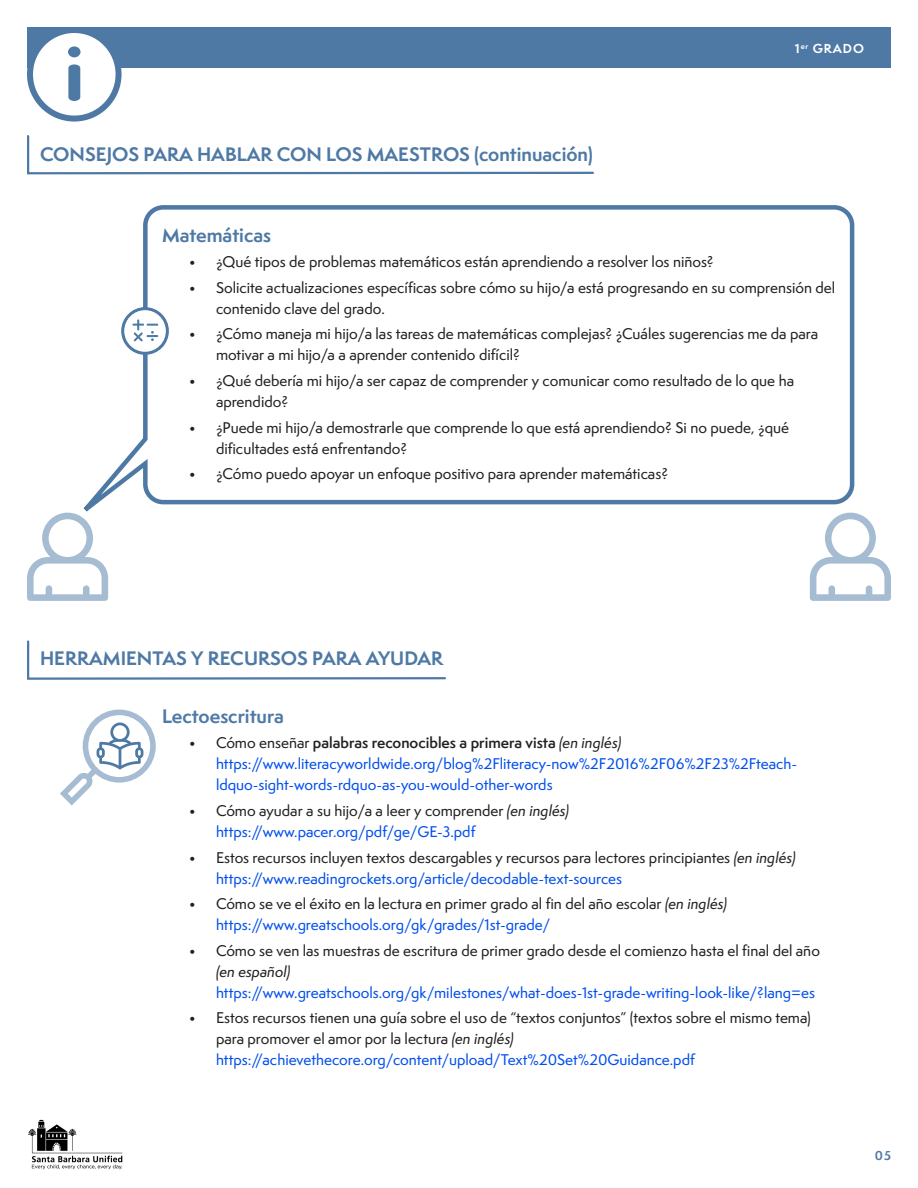
<style>
.page{position:relative;width:918px;height:1188px;background:#fff}
.page>*{position:absolute;margin:0;border:0;box-sizing:border-box;transform-origin:0 0}
.t1{font:700 18px "Semplicita Pro";color:#4e79a5}
.t2{font:500 14.25px/21px "Semplicita Pro";color:#231f20}
.t3{font:500 14.25px/21px "Semplicita Pro";color:#004eee}
.t4{font:700 12px "Semplicita Pro";letter-spacing:.08em;color:#fff}
.t5{font:700 12px "Semplicita Pro";color:#4e79a5}
.s1{color:#231f20}
.s2{font-weight:600;color:#231f20}
.s3{font-family:"Semplicita Pro Med It";font-weight:400;color:#231f20}
.s4{font-family:"Semplicita Pro Med It";font-weight:400}
.s5{color:#004eee}
</style>
<div class="page">
<div style="left:27px;top:27px;width:864px;height:41px;background:#4e79a5"></div>
<div style="left:30px;top:30px;width:89px;height:89px;background:#fff;border-radius:50%"></div>
<div style="left:27px;top:27px;width:95px;height:95px;border:6px solid #4e79a5;border-radius:50%"></div>
<svg style="left:68px;top:64px;width:12px;height:37px"></svg>
<div style="left:68px;top:46px;width:13px;height:11px;background:#4e79a5;border-radius:50%"></div>
<svg style="left:27px;top:135px;width:567px;height:40px"></svg>
<svg style="left:27px;top:517px;width:81px;height:84px"></svg>
<svg style="left:810px;top:513px;width:81px;height:88px"></svg>
<svg style="left:54px;top:205px;width:803px;height:334px"></svg>
<svg style="left:27px;top:640px;width:419px;height:40px"></svg>
<svg style="left:123px;top:309px;width:44px;height:44px"></svg>
<div style="left:121px;top:307px;width:48px;height:48px;border:3px solid #4e79a5;border-radius:50%"></div>
<svg style="left:132px;top:319px;width:26px;height:23px"></svg>
<svg style="left:60px;top:710px;width:96px;height:96px"></svg>
<img style="left:28px;top:1119px;width:95px;height:51px">
<p class="t1" style="left:40px;top:141px;width:554px">CONSEJOS PARA HABLAR CON LOS MAESTROS (continuación)</p>
<p class="t4" style="left:795px;top:39px;width:71px">1<sup>er</sup> GRADO</p>
<p class="t1" style="left:162px;top:221px;width:111px">Matemáticas</p>
<p class="t2" style="left:189px;top:251px;width:526px">• ¿Qué tipos de problemas matemáticos están aprendiendo a resolver los niños?</p>
<p class="t2" style="left:216px;top:277px;width:621px;text-indent:-27px">• Solicite actualizaciones específicas sobre cómo su hijo/a está progresando en su comprensión del contenido clave del grado.</p>
<p class="t2" style="left:216px;top:324px;width:604px;text-indent:-27px">• ¿Cómo maneja mi hijo/a las tareas de matemáticas complejas? ¿Cuáles sugerencias me da para motivar a mi hijo/a a aprender contenido difícil?</p>
<p class="t2" style="left:216px;top:370px;width:580px;text-indent:-27px">• ¿Qué debería mi hijo/a ser capaz de comprender y comunicar como resultado de lo que ha aprendido?</p>
<p class="t2" style="left:216px;top:417px;width:575px;text-indent:-27px">• ¿Puede mi hijo/a demostrarle que comprende lo que está aprendiendo? Si no puede, ¿qué dificultades está enfrentando?</p>
<p class="t2" style="left:189px;top:463px;width:481px">• ¿Cómo puedo apoyar un enfoque positivo para aprender matemáticas?</p>
<p class="t1" style="left:40px;top:644px;width:405px">HERRAMIENTAS Y RECURSOS PARA AYUDAR</p>
<p class="t1" style="left:162px;top:703px;width:123px">Lectoescritura</p>
<p class="t3" style="left:216px;top:732px;width:583px;text-indent:-27px"><span class="s1">• Cómo enseñar</span> <span class="s2">palabras reconocibles a primera vista</span> <span class="s3">(en inglés) </span>https://www.literacyworldwide.org/blog%2Fliteracy-now%2F2016%2F06%2F23%2Fteach&shy;ldquo-sight-words-rdquo-as-you-would-other-words</p>
<p class="t3" style="left:216px;top:800px;width:355px;text-indent:-27px"><span class="s1">• Cómo ayudar a su hijo/a a leer y comprender</span> <span class="s3">(en inglés) </span>https://www.pacer.org/pdf/ge/GE-3.pdf</p>
<p class="t2" style="left:216px;top:847px;width:581px;text-indent:-27px">• Estos recursos incluyen textos descargables y recursos para lectores principiantes <span class="s4">(en inglés) </span><span class="s5">https://www.readingrockets.org/article/decodable-text-sources</span></p>
<p class="t2" style="left:216px;top:893px;width:513px;text-indent:-27px">• Cómo se ve el éxito en la lectura en primer grado al fin del año escolar <span class="s4">(en inglés) </span><span class="s5">https://www.greatschools.org/gk/grades/1st-grade/</span></p>
<p class="t3" style="left:216px;top:940px;width:605px;text-indent:-27px"><span class="s1">• Cómo se ven las muestras de escritura de primer grado desde el comienzo hasta el final del año </span><span class="s3">(en español) </span>https://www.greatschools.org/gk/milestones/what-does-1st-grade-writing-look-like/?lang=es</p>
<p class="t2" style="left:216px;top:1007px;width:596px;text-indent:-27px">• Estos recursos tienen una guía sobre el uso de “textos conjuntos” (textos sobre el mismo tema) para promover el amor por la lectura <span class="s4">(en inglés) </span><span class="s5">https://achievethecore.org/content/upload/Text%20Set%20Guidance.pdf</span></p>
<p class="t5" style="left:875px;top:1147px;width:18px">05</p>
</div>
